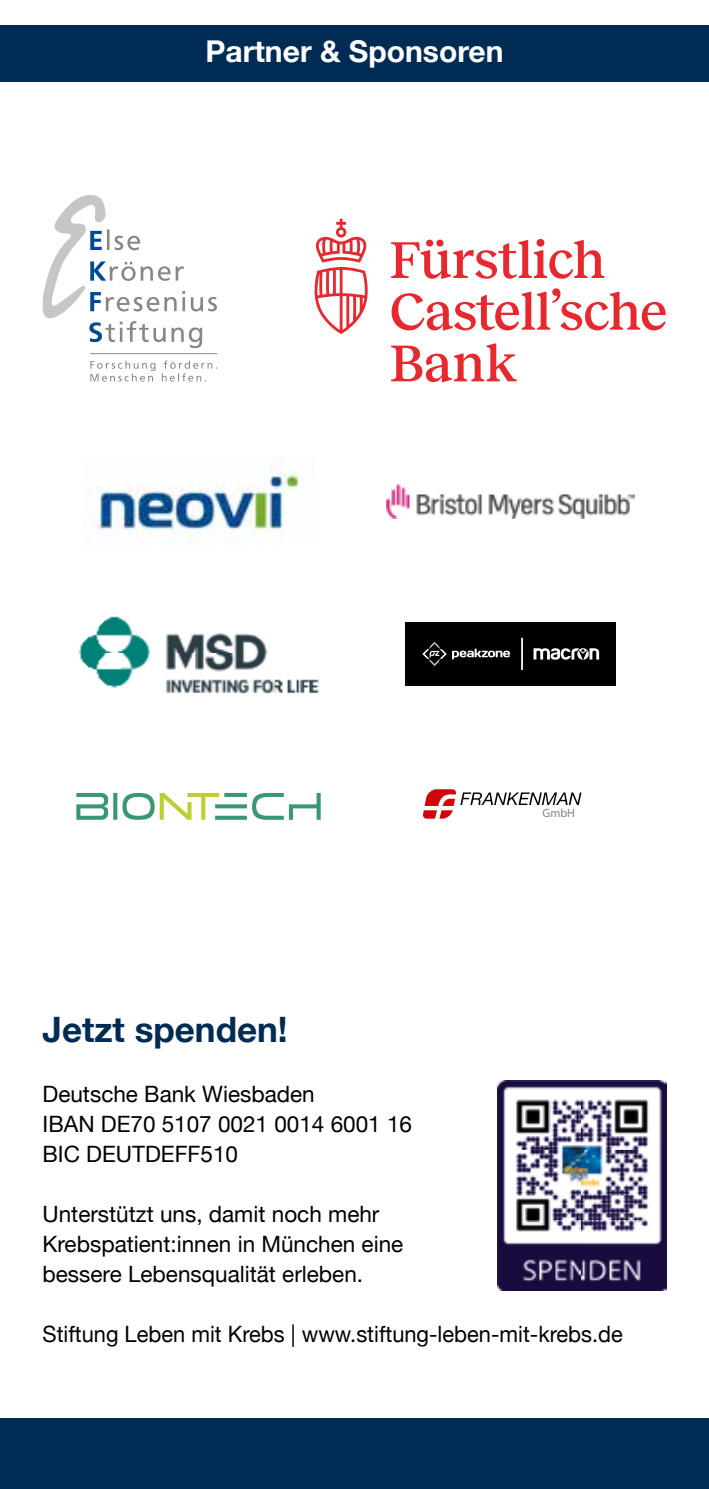
<style>
.page{position:relative;width:709px;height:1489px;background:#fff}
.page>*{position:absolute;margin:0;border:0;box-sizing:border-box;transform-origin:0 0}
.t1{font:700 35px "Helvetica Neue";color:#002b55}
.t2{font:700 30px "Helvetica Neue";color:#fff}
.t3{font:22.5px/30px "Helvetica Neue";color:#000}
.t4{font:italic 12px "Helvetica";color:#878382}
</style>
<div class="page">
<div style="left:0;top:25px;width:709px;height:56px;background:#002b55"></div>
<div style="left:0;top:1417px;width:709px;height:71px;background:#002b55"></div>
<img style="left:497px;top:1080px;width:169px;height:210px">
<svg style="left:391px;top:239px;width:213px;height:40px"></svg>
<svg style="left:391px;top:288px;width:274px;height:42px"></svg>
<svg style="left:391px;top:343px;width:125px;height:39px"></svg>
<svg style="left:314px;top:219px;width:54px;height:115px"></svg>
<img style="left:83px;top:471px;width:216px;height:73px">
<img style="left:387px;top:484px;width:247px;height:34px">
<div style="left:405px;top:622px;width:210px;height:63px;background:#000"></div>
<svg style="left:422px;top:642px;width:88px;height:24px"></svg>
<svg style="left:533px;top:648px;width:66px;height:11px"></svg>
<hr style="left:521px;top:637px;width:2px;height:33px;background:#fff">
<img style="left:78px;top:616px;width:241px;height:79px">
<svg style="left:76px;top:793px;width:245px;height:26px"></svg>
<svg style="left:423px;top:789px;width:158px;height:29px"></svg>
<svg style="left:90px;top:360px;width:127px;height:21px"></svg>
<hr style="left:90px;top:353px;width:127px;height:1px;background:#878786">
<svg style="left:42px;top:195px;width:175px;height:153px"></svg>
<h2 class="t2" style="left:205px;top:28px;width:299px">Partner &amp; Sponsoren</h2>
<h1 class="t1" style="left:43px;top:1002px;width:247px">Jetzt spenden!</h1>
<p class="t3" style="left:43px;top:1080px;width:371px">Deutsche Bank Wiesbaden<br>IBAN DE70 5107 0021 0014 6001 16<br>BIC DEUTDEFF510</p>
<p class="t4" style="left:542px;top:805px;width:34px">GmbH</p>
<p class="t3" style="left:43px;top:1200px;width:362px">Unterstützt uns, damit noch mehr<br>Krebspatient:innen in München eine bessere Lebensqualität erleben.</p>
<p class="t3" style="left:43px;top:1320px;width:582px">Stiftung Leben mit Krebs | www.stiftung-leben-mit-krebs.de</p>
</div>
